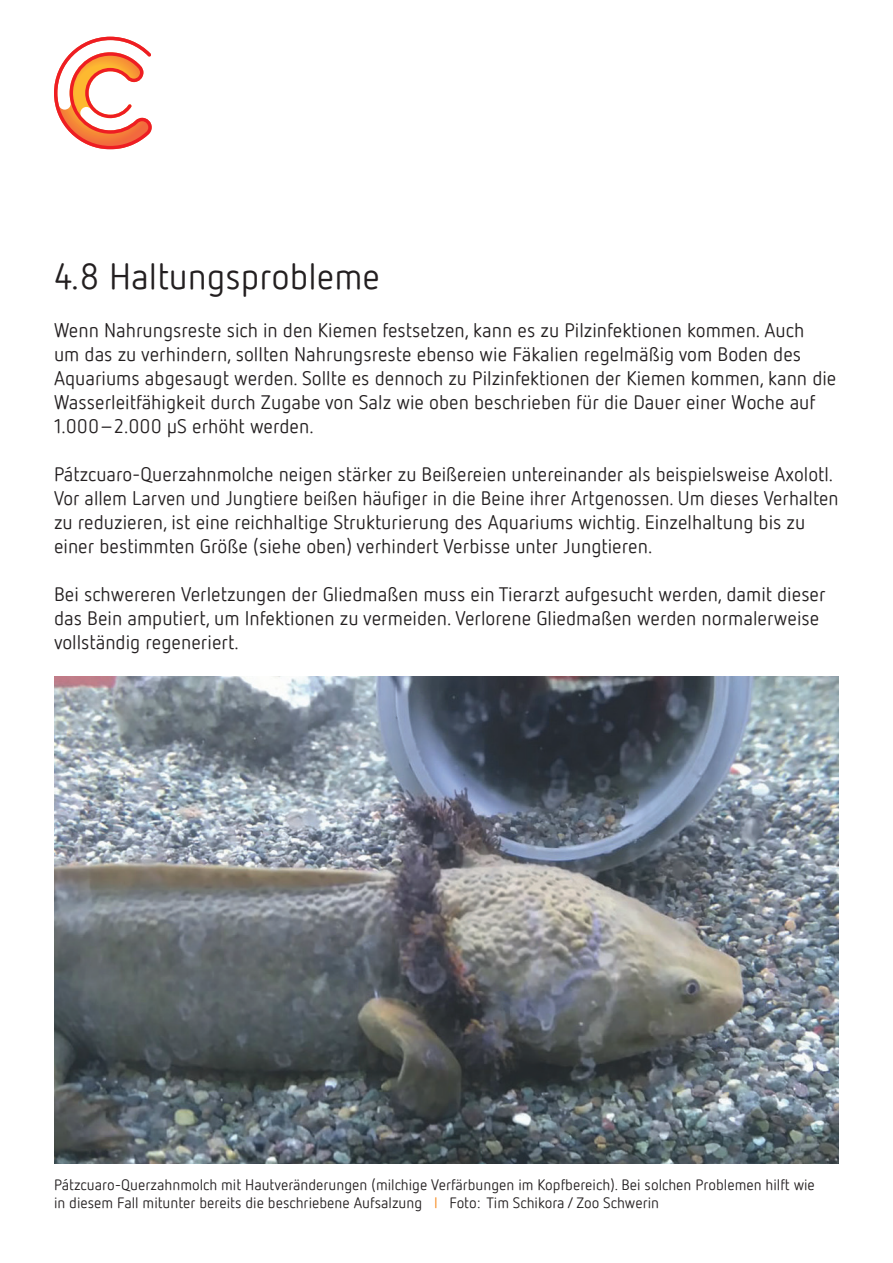
<style>
.page{position:relative;width:893px;height:1263px;background:#fff}
.page>*{position:absolute;margin:0;border:0;box-sizing:border-box;transform-origin:0 0}
.t1{font:36px "Netto Pro";color:#231f20}
.t2{font:19.5px/24px "Netto Pro";color:#231f20}
.t3{font:15px/18px "Netto Pro";color:#231f20}
.s1{color:#f68b1f}
</style>
<div class="page">
<svg style="left:54px;top:37px;width:98px;height:112px"></svg>
<img style="left:54px;top:676px;width:785px;height:487px">
<h1 class="t1" style="left:54px;top:253px;width:328px">4.8 Haltungsprobleme</h1>
<p class="t2" style="left:54px;top:317px;width:784px">Wenn Nahrungsreste sich in den Kiemen festsetzen, kann es zu Pilzinfektionen kommen. Auch<br>um das zu verhindern, sollten Nahrungsreste ebenso wie Fäkalien regelmäßig vom Boden des Aquariums abgesaugt werden. Sollte es dennoch zu Pilzinfektionen der Kiemen kommen, kann die Wasserleitfähigkeit durch Zugabe von Salz wie oben beschrieben für die Dauer einer Woche auf 1.000–2.000 µS erhöht werden.</p>
<p class="t2" style="left:54px;top:461px;width:786px">Pátzcuaro-Querzahnmolche neigen stärker zu Beißereien untereinander als beispielsweise Axolotl.<br>Vor allem Larven und Jungtiere beißen häufiger in die Beine ihrer Artgenossen. Um dieses Verhalten zu reduzieren, ist eine reichhaltige Strukturierung des Aquariums wichtig. Einzelhaltung bis zu einer bestimmten Größe (siehe oben) verhindert Verbisse unter Jungtieren.</p>
<p class="t2" style="left:54px;top:581px;width:773px">Bei schwereren Verletzungen der Gliedmaßen muss ein Tierarzt aufgesucht werden, damit dieser das Bein amputiert, um Infektionen zu vermeiden. Verlorene Gliedmaßen werden normalerweise vollständig regeneriert.</p>
<p class="t3" style="left:54px;top:1175px;width:762px">Pátzcuaro-Querzahnmolch mit Hautveränderungen (milchige Verfärbungen im Kopfbereich). Bei solchen Problemen hilft wie in diesem Fall mitunter bereits die beschriebene Aufsalzung <span class="s1">I</span> Foto: Tim Schikora / Zoo Schwerin</p>
</div>
